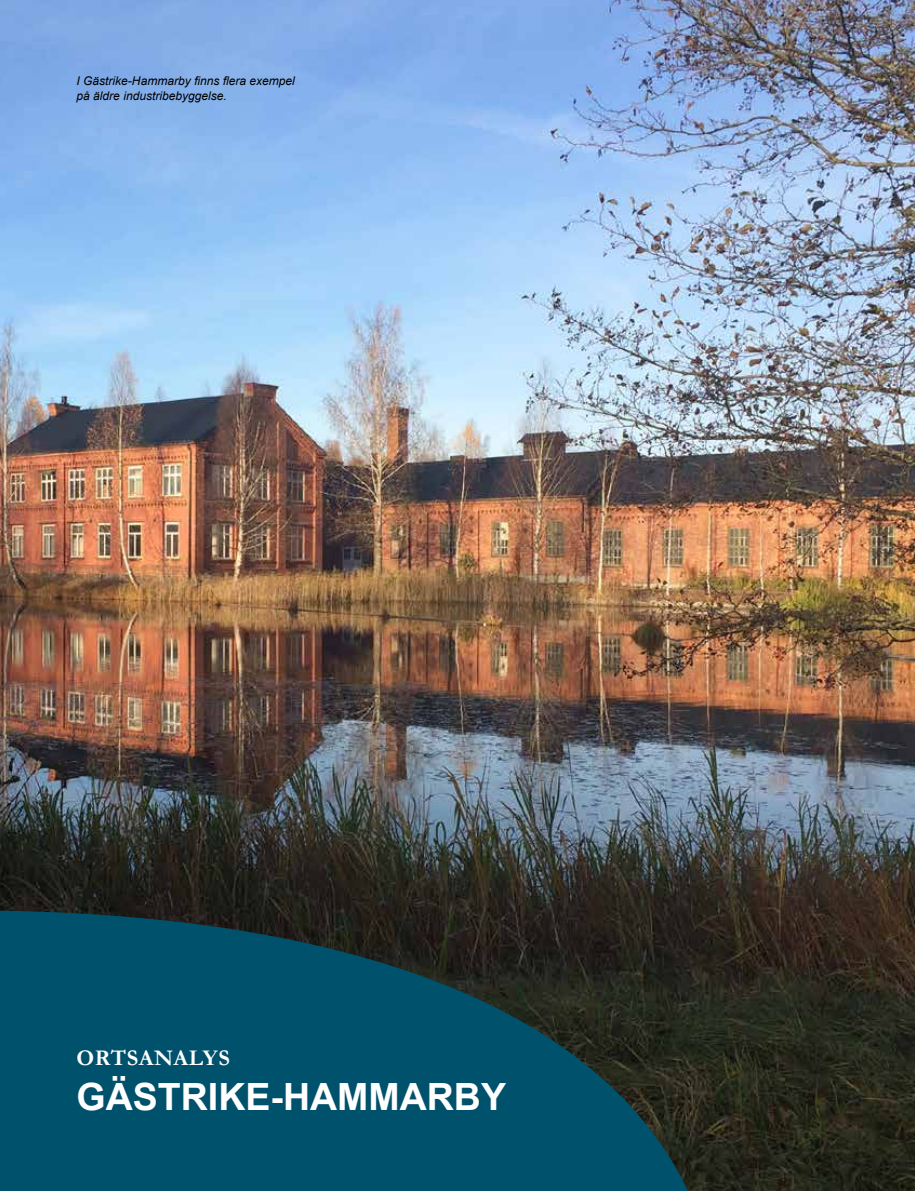
<style>
.page{position:relative;width:915px;height:1191px;background:#fff}
.page>*{position:absolute;margin:0;border:0;box-sizing:border-box;transform-origin:0 0}
.t1{font:700 37.5px "Arial";color:#fff}
.t2{font:700 22.5px "Garamond";letter-spacing:.025em;color:#fff}
.t3{font:italic 12px/15px "Arial";color:#000}
</style>
<div class="page">
<img style="left:0;top:0;width:914px;height:1191px">
<svg style="left:0;top:910px;width:693px;height:281px;background:#094557"></svg>
<p class="t3" style="left:77px;top:74px;width:220px">I Gästrike-Hammarby finns flera exempel på äldre industribebyggelse.</p>
<h2 class="t2" style="left:77px;top:1043px;width:155px">ORTSANALYS</h2>
<h1 class="t1" style="left:77px;top:1072px;width:431px">GÄSTRIKE-HAMMARBY</h1>
</div>
